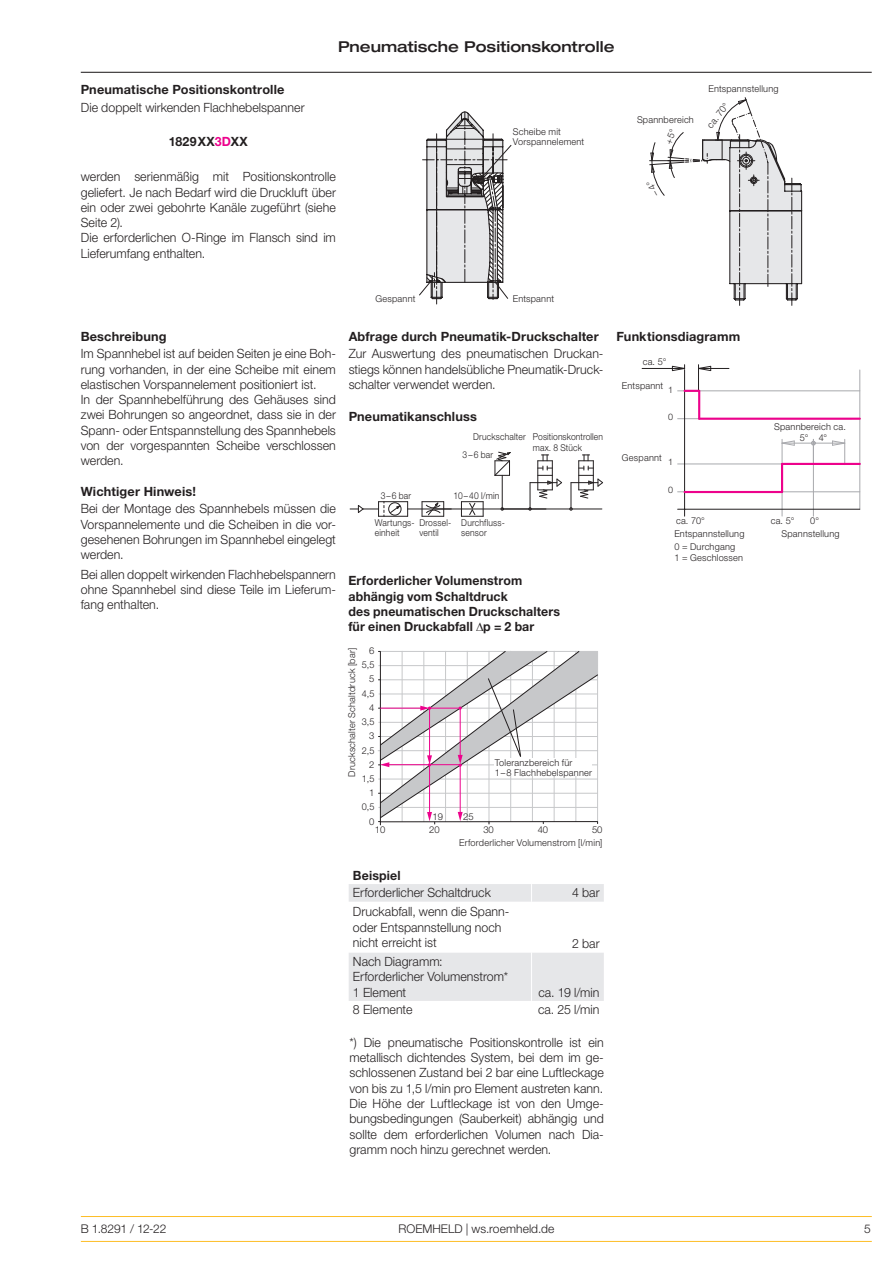
<style>
.page{position:relative;width:893px;height:1263px;background:#fff}
.page>*{position:absolute;margin:0;border:0;box-sizing:border-box;transform-origin:0 0}
.t1{font:500 expanded 15px "Helvetica Neue LT Pro";color:#231f20}
.t2{font:300 12.75px/15.3px "Helvetica Neue LT Pro";letter-spacing:.005em;color:#231f20}
.t3{font:700 12.75px/15.3px "Helvetica Neue LT Pro";letter-spacing:.01em;color:#231f20}
.t4{font:300 12px "Helvetica Neue LT Pro";letter-spacing:.005em;color:#231f20}
.t5{font:300 9.45px/10.5px "Helvetica Neue LT Pro";letter-spacing:.02em;color:#231f20}
.t6{font:300 9.45px/10.5px "Helvetica Neue LT Pro";letter-spacing:.02em;color:#231f20;scale:.9 1}
.t7{font:300 9px "Helvetica Neue LT Pro";color:#231f20}
.s1{color:#ed028c}
</style>
<div class="page">
<hr style="left:81px;top:72px;width:791px;height:1px;background:#231f20">
<hr style="left:502px;top:475px;width:1px;height:34px;background:#231f20">
<hr style="left:502px;top:509px;width:100px;height:1px;background:#231f20">
<svg style="left:494px;top:451px;width:17px;height:25px"></svg>
<svg style="left:350px;top:501px;width:58px;height:16px"></svg>
<svg style="left:569px;top:455px;width:34px;height:55px"></svg>
<svg style="left:528px;top:455px;width:35px;height:55px"></svg>
<hr style="left:408px;top:509px;width:94px;height:1px;background:#231f20">
<hr style="left:503px;top:509px;width:43px;height:1px;background:#231f20">
<svg style="left:422px;top:501px;width:29px;height:16px"></svg>
<div style="left:388px;top:502px;width:13px;height:13px;border:1px solid #231f20;border-radius:50%"></div>
<svg style="left:461px;top:501px;width:23px;height:16px"></svg>
<hr style="left:813px;top:443px;width:32px;height:1px;background:#a8a9ad">
<hr style="left:813px;top:464px;width:1px;height:52px;background:#a8a9ad">
<svg style="left:783px;top:440px;width:12px;height:6px"></svg>
<hr style="left:782px;top:443px;width:31px;height:1px;background:#a8a9ad">
<hr style="left:782px;top:439px;width:1px;height:77px;background:#a8a9ad">
<svg style="left:811px;top:439px;width:4px;height:24px"></svg>
<svg style="left:832px;top:439px;width:13px;height:24px"></svg>
<hr style="left:859px;top:370px;width:1px;height:139px;background:#a8a9ad">
<hr style="left:698px;top:368px;width:31px;height:1px;background:#231f20">
<hr style="left:642px;top:368px;width:43px;height:1px;background:#231f20">
<hr style="left:678px;top:464px;width:182px;height:1px;background:#a8a9ad">
<hr style="left:678px;top:491px;width:182px;height:1px;background:#a8a9ad">
<hr style="left:678px;top:391px;width:182px;height:1px;background:#a8a9ad">
<hr style="left:678px;top:418px;width:174px;height:1px;background:#a8a9ad">
<hr style="left:684px;top:370px;width:1px;height:146px;background:#231f20">
<hr style="left:678px;top:509px;width:182px;height:1px;background:#231f20">
<svg style="left:672px;top:365px;width:39px;height:27px"></svg>
<hr style="left:698px;top:391px;width:2px;height:28px;background:#ed028c">
<hr style="left:699px;top:418px;width:161px;height:2px;background:#ed028c">
<hr style="left:782px;top:463px;width:78px;height:2px;background:#ed028c">
<hr style="left:781px;top:464px;width:2px;height:28px;background:#ed028c">
<hr style="left:685px;top:491px;width:97px;height:2px;background:#ed028c">
<hr style="left:380px;top:651px;width:1px;height:174px;background:#231f20">
<svg style="left:349px;top:884px;width:255px;height:117px"></svg>
<svg style="left:419px;top:111px;width:93px;height:193px"></svg>
<svg style="left:378px;top:651px;width:220px;height:173px"></svg>
<hr style="left:81px;top:1241px;width:791px;height:1px;background:#fdbd26">
<hr style="left:81px;top:1216px;width:791px;height:1px;background:#fdbd26">
<svg style="left:649px;top:97px;width:154px;height:208px"></svg>
<p class="t1" style="left:338px;top:37px;width:278px">Pneumatische Positionskontrolle</p>
<p class="t3" style="left:81px;top:82px;width:205px">Pneumatische Positionskontrolle</p>
<p class="t2" style="left:81px;top:99px;width:225px">Die doppelt wirkenden Flachhebelspanner</p>
<p class="t3" style="left:169px;top:134px;width:80px">1829XX<span class="s1">3D</span>XX</p>
<p class="t2" style="left:81px;top:169px;width:257px">werden serienmäßig mit Positionskontrolle geliefert. Je nach Bedarf wird die Druckluft über ein oder zwei gebohrte Kanäle zugeführt (siehe Seite 2).<br>Die erforderlichen O-Ringe im Flansch sind im Lieferumfang enthalten.</p>
<p class="t5" style="left:513px;top:126px;width:73px">Scheibe mit<br>Vorspannelement</p>
<p class="t5" style="left:375px;top:293px;width:41px">Gespannt</p>
<p class="t5" style="left:513px;top:293px;width:43px">Entspannt</p>
<p class="t5" style="left:637px;top:114px;width:58px">Spannbereich</p>
<p class="t5" style="left:708px;top:83px;width:72px">Entspannstellung</p>
<p class="t5" style="left:705px;top:124px;width:30px;rotate:-52deg">ca. 70°</p>
<p class="t3" style="left:81px;top:328px;width:87px">Beschreibung</p>
<p class="t2" style="left:81px;top:346px;width:257px">Im Spannhebel ist auf beiden Seiten je eine Boh&shy;rung vorhanden, in der eine Scheibe mit einem elastischen Vorspannelement positioniert ist.<br>In der Spannhebelführung des Gehäuses sind zwei Bohrungen so angeordnet, dass sie in der Spann- oder Entspannstellung des Spannhebels von der vorgespannten Scheibe verschlossen werden.</p>
<p class="t3" style="left:81px;top:483px;width:117px">Wichtiger Hinweis!</p>
<p class="t2" style="left:81px;top:501px;width:257px;text-align:justify">Bei der Montage des Spannhebels müssen die Vorspannelemente und die Scheiben in die vor&shy;gesehenen Bohrungen im Spannhebel eingelegt werden.</p>
<p class="t2" style="left:81px;top:566px;width:257px;text-align:justify">Bei allen doppelt wirkenden Flachhebelspannern ohne Spannhebel sind diese Teile im Lieferum&shy;fang enthalten.</p>
<p class="t3" style="left:349px;top:328px;width:252px">Abfrage durch Pneumatik-Druckschalter</p>
<p class="t2" style="left:349px;top:346px;width:256px;text-align:justify">Zur Auswertung des pneumatischen Druckan&shy;stiegs können handelsübliche Pneumatik-Druck&shy;schalter verwendet werden.</p>
<p class="t3" style="left:349px;top:409px;width:130px">Pneumatikanschluss</p>
<p class="t6" style="left:533px;top:431px;width:79px">Positionskontrollen max. 8 Stück</p>
<p class="t6" style="left:473px;top:431px;width:60px">Druckschalter</p>
<p class="t6" style="left:463px;top:449px;width:35px">3–6 bar</p>
<p class="t6" style="left:381px;top:490px;width:35px">3–6 bar</p>
<p class="t6" style="left:454px;top:490px;width:52px">10–40 l/min</p>
<p class="t6" style="left:419px;top:517px;width:37px">Drossel&shy;ventil</p>
<p class="t6" style="left:461px;top:517px;width:50px">Durchfluss&shy;sensor</p>
<p class="t6" style="left:375px;top:517px;width:46px">Wartungs&shy;einheit</p>
<p class="t3" style="left:348px;top:573px;width:213px">Erforderlicher Volumenstrom abhängig vom Schaltdruck<br>des pneumatischen Druckschalters für einen Druckabfall p = 2 bar</p>
<p class="t5" style="left:362px;top:643px;width:14px;line-height:14.2px;text-align:right">6<br>5,5</p>
<p class="t5" style="left:362px;top:688px;width:14px">4,5</p>
<p class="t5" style="left:362px;top:716px;width:14px">3,5</p>
<p class="t5" style="left:362px;top:745px;width:14px">2,5</p>
<p class="t5" style="left:362px;top:773px;width:14px">1,5</p>
<p class="t5" style="left:362px;top:801px;width:14px">0,5</p>
<p class="t5" style="left:346px;top:777px;width:130px;rotate:-90deg">Druckschalter Schaltdruck [bar]</p>
<p class="t5" style="left:369px;top:674px;width:7px">5</p>
<p class="t5" style="left:369px;top:702px;width:7px">4</p>
<p class="t5" style="left:369px;top:730px;width:7px">3</p>
<p class="t5" style="left:495px;top:757px;width:99px">Toleranzbereich für<br>1–8 Flachhebelspanner</p>
<p class="t5" style="left:369px;top:759px;width:7px">2</p>
<p class="t5" style="left:369px;top:787px;width:7px">1</p>
<p class="t5" style="left:432px;top:811px;width:12px">19</p>
<p class="t5" style="left:463px;top:811px;width:12px">25</p>
<p class="t5" style="left:369px;top:816px;width:7px">0</p>
<p class="t5" style="left:375px;top:824px;width:12px">10</p>
<p class="t5" style="left:429px;top:824px;width:12px">20</p>
<p class="t5" style="left:483px;top:824px;width:12px">30</p>
<p class="t5" style="left:538px;top:824px;width:12px">40</p>
<p class="t5" style="left:592px;top:824px;width:12px">50</p>
<p class="t5" style="left:459px;top:837px;width:145px">Erforderlicher Volumenstrom [l/min]</p>
<p class="t3" style="left:353px;top:867px;width:49px">Beispiel</p>
<p class="t2" style="left:353px;top:885px;width:140px">Erforderlicher Schaltdruck</p>
<p class="t2" style="left:572px;top:885px;width:29px">4 bar</p>
<p class="t2" style="left:353px;top:904px;width:158px">Druckabfall, wenn die Spann&shy;oder Entspannstellung noch nicht erreicht ist</p>
<p class="t2" style="left:572px;top:936px;width:29px">2 bar</p>
<p class="t2" style="left:353px;top:953px;width:157px">Nach Diagramm:<br>Erforderlicher Volumenstrom*<br>1 Element</p>
<p class="t2" style="left:538px;top:984px;width:63px">ca. 19 l/min</p>
<p class="t2" style="left:353px;top:1002px;width:61px">8 Elemente</p>
<p class="t2" style="left:538px;top:1002px;width:63px">ca. 25 l/min</p>
<p class="t2" style="left:350px;top:1034px;width:256px;text-align:justify">*) Die pneumatische Positionskontrolle ist ein metallisch dichtendes System, bei dem im ge&shy;schlossenen Zustand bei 2 bar eine Luftleckage von bis zu 1,5 l/min pro Element austreten kann.<br>Die Höhe der Luftleckage ist von den Umge&shy;bungsbedingungen (Sauberkeit) abhängig und sollte dem erforderlichen Volumen nach Dia&shy;gramm noch hinzu gerechnet werden.</p>
<p class="t3" style="left:617px;top:328px;width:125px">Funktionsdiagramm</p>
<p class="t5" style="left:643px;top:356px;width:25px">ca. 5°</p>
<p class="t5" style="left:622px;top:380px;width:43px">Entspannt</p>
<p class="t7" style="left:668px;top:385px;width:6px">1</p>
<p class="t7" style="left:668px;top:411px;width:6px">0</p>
<p class="t5" style="left:622px;top:453px;width:41px">Gespannt</p>
<p class="t7" style="left:668px;top:456px;width:6px">1</p>
<p class="t7" style="left:668px;top:484px;width:6px">0</p>
<p class="t5" style="left:800px;top:421px;width:48px;line-height:11.1px;text-indent:-26px">Spannbereich ca.<br>5° 4°</p>
<p class="t5" style="left:676px;top:515px;width:30px">ca. 70°</p>
<p class="t5" style="left:771px;top:515px;width:25px">ca. 5°</p>
<p class="t5" style="left:810px;top:515px;width:10px">0°</p>
<p class="t5" style="left:674px;top:529px;width:72px">Entspannstellung</p>
<p class="t5" style="left:781px;top:529px;width:60px">Spannstellung</p>
<p class="t5" style="left:674px;top:541px;width:70px">0 = Durchgang<br>1 = Geschlossen</p>
<p class="t4" style="left:81px;top:1221px;width:87px">B 1.8291 / 12-22</p>
<p class="t4" style="left:398px;top:1221px;width:157px">ROEMHELD | ws.roemheld.de</p>
<p class="t4" style="left:864px;top:1221px;width:8px">5</p>
</div>
